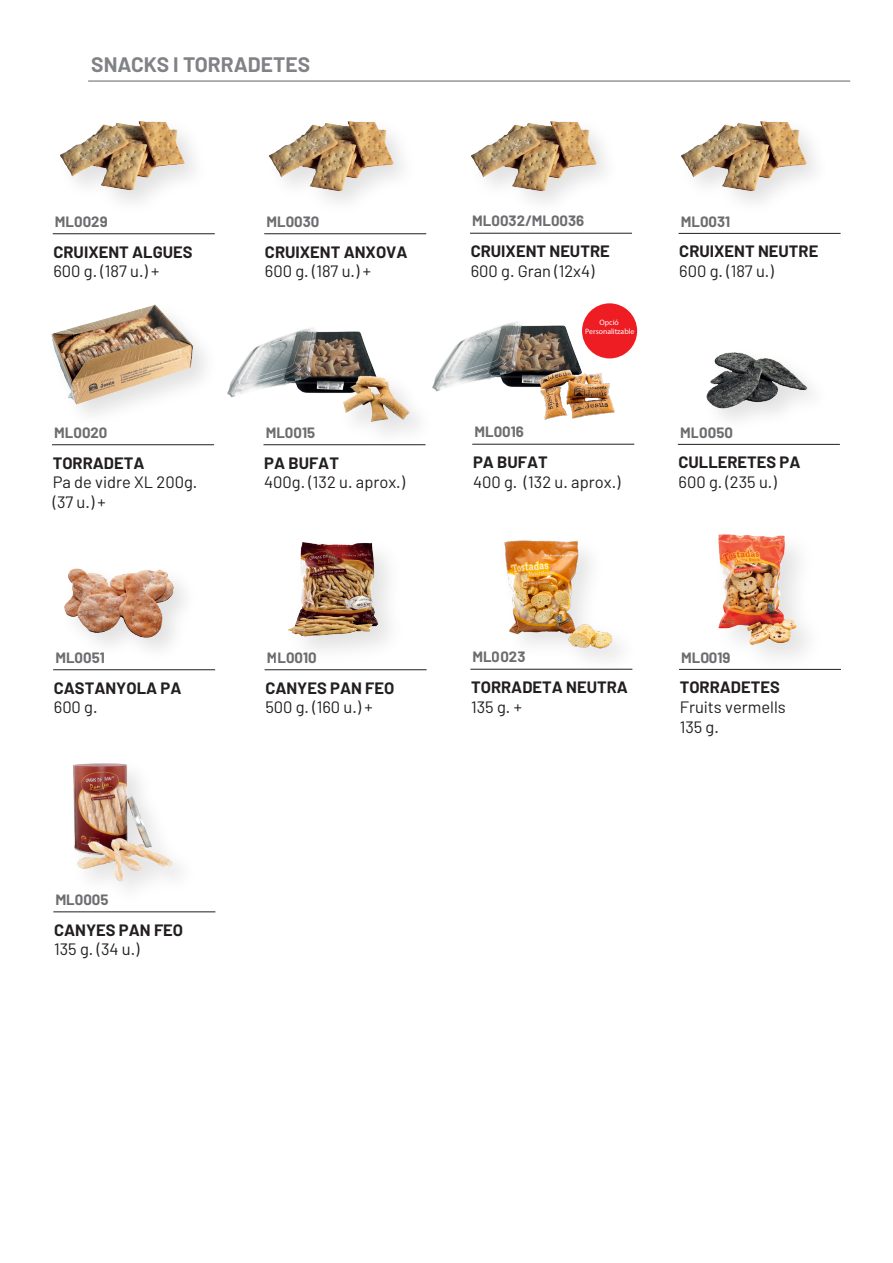
<style>
.page{position:relative;width:893px;height:1263px;background:#fff}
.page>*{position:absolute;margin:0;border:0;box-sizing:border-box;transform-origin:0 0}
.t1{font:700 21px "Barlow";color:#808285}
.t2{font:16.5px/19.8px "Barlow";color:#231f20}
.t3{font:700 16.5px "Barlow";color:#231f20}
.t4{font:700 15px "Barlow";color:#6c6d70}
.t5{font:7.8px/9.3px "Myriad Pro";color:#fff;text-align:center}
</style>
<div class="page">
<hr style="left:88px;top:80px;width:762px;height:2px;background:#808285">
<hr style="left:53px;top:233px;width:162px;height:1px;background:#231f20">
<hr style="left:264px;top:233px;width:162px;height:1px;background:#231f20">
<hr style="left:470px;top:233px;width:162px;height:1px;background:#231f20">
<hr style="left:679px;top:233px;width:162px;height:1px;background:#231f20">
<img style="left:60px;top:121px;width:127px;height:73px">
<img style="left:269px;top:121px;width:127px;height:73px">
<img style="left:471px;top:121px;width:127px;height:73px">
<img style="left:681px;top:121px;width:127px;height:73px">
<hr style="left:52px;top:444px;width:162px;height:1px;background:#231f20">
<hr style="left:263px;top:444px;width:162px;height:1px;background:#231f20">
<hr style="left:472px;top:444px;width:162px;height:1px;background:#231f20">
<hr style="left:678px;top:444px;width:162px;height:1px;background:#231f20">
<img style="left:51px;top:304px;width:145px;height:100px">
<img style="left:227px;top:327px;width:145px;height:71px">
<img style="left:330px;top:363px;width:96px;height:83px">
<img style="left:334px;top:371px;width:83px;height:56px">
<img style="left:432px;top:309px;width:160px;height:83px">
<img style="left:516px;top:332px;width:118px;height:113px">
<img style="left:706px;top:352px;width:103px;height:60px">
<div style="left:582px;top:303px;width:55px;height:55px;background:#ee1d23;border-radius:50%"></div>
<hr style="left:53px;top:669px;width:162px;height:1px;background:#231f20">
<hr style="left:265px;top:669px;width:162px;height:1px;background:#231f20">
<hr style="left:470px;top:669px;width:162px;height:1px;background:#231f20">
<hr style="left:679px;top:669px;width:162px;height:1px;background:#231f20">
<img style="left:53px;top:583px;width:154px;height:87px">
<img style="left:60px;top:568px;width:116px;height:71px">
<img style="left:275px;top:555px;width:140px;height:116px">
<img style="left:288px;top:542px;width:91px;height:97px">
<img style="left:705px;top:623px;width:130px;height:47px">
<img style="left:717px;top:534px;width:82px;height:112px">
<img style="left:493px;top:668px;width:140px;height:2px">
<img style="left:504px;top:540px;width:116px;height:119px">
<hr style="left:53px;top:911px;width:162px;height:1px;background:#231f20">
<img style="left:60px;top:863px;width:147px;height:50px">
<img style="left:71px;top:763px;width:103px;height:121px">
<p class="t1" style="left:91px;top:51px;width:220px">SNACKS I TORRADETES</p>
<p class="t4" style="left:55px;top:212px;width:54px">ML0029</p>
<p class="t3" style="left:53px;top:241px;width:141px">CRUIXENT ALGUES</p>
<p class="t2" style="left:53px;top:261px;width:107px">600 g. (187 u.) +</p>
<p class="t4" style="left:54px;top:423px;width:55px">ML0020</p>
<p class="t3" style="left:53px;top:452px;width:93px">TORRADETA</p>
<p class="t2" style="left:53px;top:472px;width:146px">Pa de vidre XL 200g. (37 u.) +</p>
<p class="t4" style="left:55px;top:648px;width:51px">ML0051</p>
<p class="t3" style="left:54px;top:677px;width:129px">CASTANYOLA PA</p>
<p class="t2" style="left:54px;top:697px;width:45px">600 g.</p>
<p class="t4" style="left:266px;top:212px;width:54px">ML0030</p>
<p class="t3" style="left:265px;top:241px;width:144px">CRUIXENT ANXOVA</p>
<p class="t2" style="left:265px;top:261px;width:107px">600 g. (187 u.) +</p>
<p class="t4" style="left:266px;top:423px;width:51px">ML0015</p>
<p class="t3" style="left:264px;top:452px;width:76px">PA BUFAT</p>
<p class="t2" style="left:264px;top:472px;width:142px">400g. (132 u. aprox.)</p>
<p class="t4" style="left:267px;top:648px;width:51px">ML0010</p>
<p class="t3" style="left:265px;top:677px;width:131px">CANYES PAN FEO</p>
<p class="t2" style="left:265px;top:697px;width:109px">500 g. (160 u.) +</p>
<p class="t4" style="left:56px;top:890px;width:54px">ML0005</p>
<p class="t3" style="left:54px;top:919px;width:131px">CANYES PAN FEO</p>
<p class="t2" style="left:54px;top:939px;width:87px">135 g. (34 u.)</p>
<p class="t4" style="left:472px;top:212px;width:114px">ML0032/ML0036</p>
<p class="t3" style="left:471px;top:241px;width:141px">CRUIXENT NEUTRE</p>
<p class="t2" style="left:471px;top:260px;width:125px">600 g. Gran (12x4)</p>
<p class="t5" style="left:585px;top:317px;width:51px">Opció<br>Personalitzable</p>
<p class="t4" style="left:474px;top:423px;width:51px">ML0016</p>
<p class="t3" style="left:473px;top:452px;width:76px">PA BUFAT</p>
<p class="t2" style="left:473px;top:471px;width:149px">400 g. (132 u. aprox.)</p>
<p class="t4" style="left:681px;top:212px;width:51px">ML0031</p>
<p class="t3" style="left:679px;top:241px;width:141px">CRUIXENT NEUTRE</p>
<p class="t2" style="left:679px;top:261px;width:96px">600 g. (187 u.)</p>
<p class="t4" style="left:680px;top:423px;width:54px">ML0050</p>
<p class="t3" style="left:679px;top:452px;width:123px">CULLERETES PA</p>
<p class="t2" style="left:679px;top:472px;width:100px">600 g. (235 u.)</p>
<p class="t4" style="left:473px;top:648px;width:54px">ML0023</p>
<p class="t3" style="left:471px;top:677px;width:158px">TORRADETA NEUTRA</p>
<p class="t2" style="left:471px;top:696px;width:52px">135 g. +</p>
<p class="t4" style="left:681px;top:648px;width:51px">ML0019</p>
<p class="t3" style="left:680px;top:677px;width:102px">TORRADETES</p>
<p class="t2" style="left:680px;top:697px;width:108px">Fruits vermells<br>135 g.</p>
</div>
